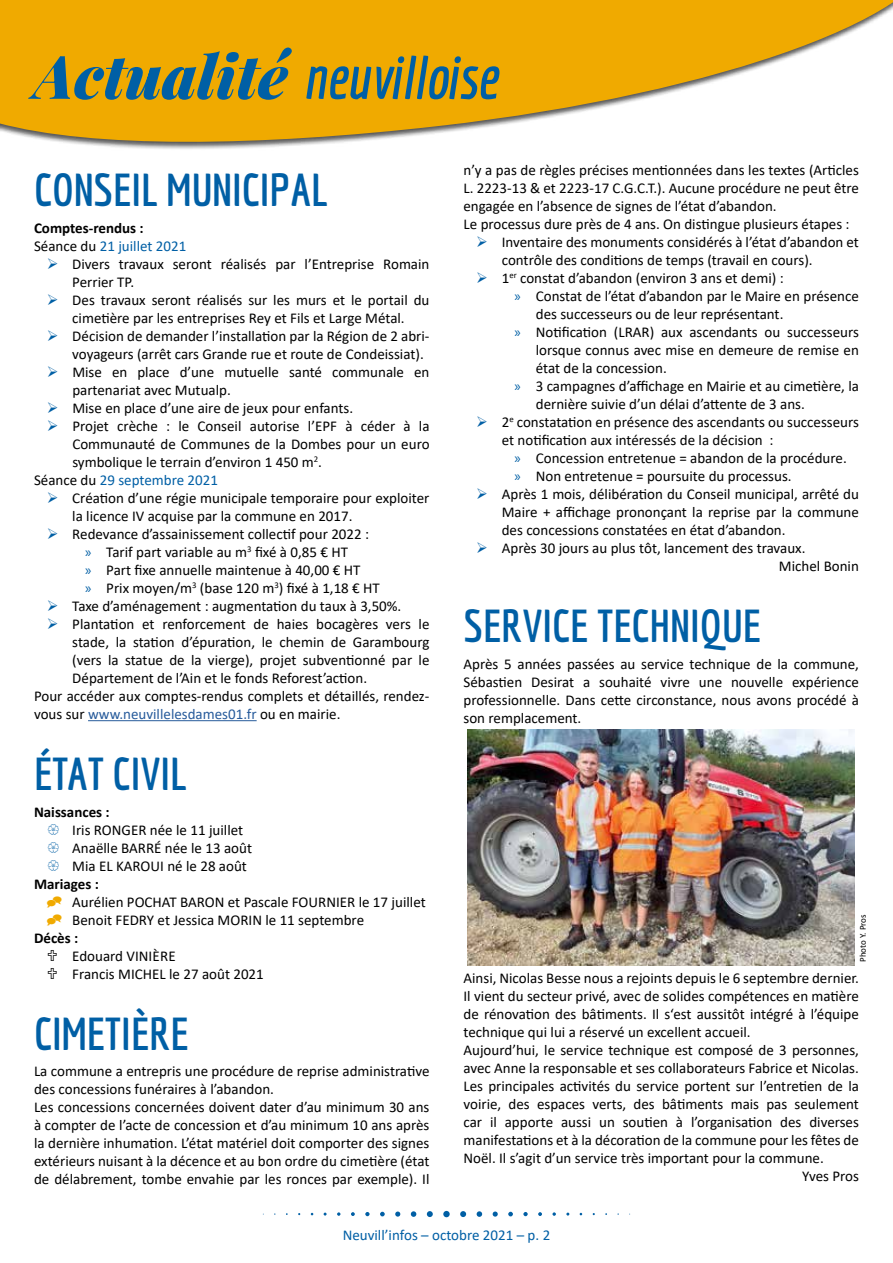
<style>
.page{position:relative;width:893px;height:1263px;background:#fff}
.page>*{position:absolute;margin:0;border:0;box-sizing:border-box;transform-origin:0 0}
.t1{font:italic 700 60px "Economica";color:#005fa5}
.t2{font:700 45px "Economica";color:#005fa5}
.t3{font:15px/18px "Calibri";color:#000}
.t4{font:15px "Calibri";color:#005fa5}
.t5{font:15px "Calibri";color:#275b9b}
.t6{font:700 15px "Calibri";color:#000}
.t7{font:9px "Calibri";color:#000}
.s1{font-family:"Playfair Display";font-weight:900}
.s2{color:#000}
.s3{font-family:"Myriad Pro";color:#005fa5}
</style>
<div class="page">
<div style="left:443px;top:1211px;width:7px;height:6px;background:#005fa5;border-radius:50%"></div>
<svg style="left:411px;top:1211px;width:5px;height:6px"></svg>
<svg style="left:477px;top:1211px;width:5px;height:6px"></svg>
<svg style="left:395px;top:1211px;width:5px;height:5px"></svg>
<svg style="left:493px;top:1211px;width:5px;height:5px"></svg>
<svg style="left:380px;top:1212px;width:5px;height:4px"></svg>
<svg style="left:508px;top:1212px;width:5px;height:4px"></svg>
<svg style="left:365px;top:1212px;width:5px;height:4px"></svg>
<svg style="left:523px;top:1212px;width:5px;height:4px"></svg>
<svg style="left:351px;top:1212px;width:4px;height:4px"></svg>
<svg style="left:538px;top:1212px;width:4px;height:4px"></svg>
<svg style="left:337px;top:1212px;width:3px;height:4px"></svg>
<svg style="left:552px;top:1212px;width:4px;height:4px"></svg>
<svg style="left:427px;top:1211px;width:6px;height:6px"></svg>
<svg style="left:460px;top:1211px;width:6px;height:6px"></svg>
<svg style="left:0;top:0;width:893px;height:149px;fill:#f0aa00"></svg>
<hr style="left:88px;top:720px;width:169px;height:1px;background:#275b9b">
<img style="left:468px;top:730px;width:387px;height:235px">
<h1 class="t1" style="left:34px;top:42px;width:466px"><span class="s1">Actualité</span> neuvilloise</h1>
<h2 class="t2" style="left:34px;top:164px;width:295px">CONSEIL MUNICIPAL</h2>
<p class="t6" style="left:34px;top:217px;width:111px">Comptes-rendus :</p>
<p class="t4" style="left:34px;top:236px;width:154px"><span class="s2">Séance du</span> 21 juillet 2021</p>
<p class="t3" style="left:72px;top:255px;width:359px">Divers travaux seront réalisés par l’Entreprise Romain</p>
<p class="t3" style="left:72px;top:273px;width:63px">Perrier TP.</p>
<p class="t3" style="left:72px;top:291px;width:359px">Des travaux seront réalisés sur les murs et le portail du</p>
<p class="t3" style="left:72px;top:309px;width:334px">cimetière par les entreprises Rey et Fils et Large Métal.</p>
<p class="t3" style="left:72px;top:327px;width:359px">Décision de demander l’installation par la Région de 2 abri-</p>
<p class="t3" style="left:72px;top:345px;width:353px">voyageurs (arrêt cars Grande rue et route de Condeissiat).</p>
<p class="t3" style="left:72px;top:363px;width:359px">Mise en place d’une mutuelle santé communale en</p>
<p class="t3" style="left:72px;top:381px;width:160px">partenariat avec Mutualp.</p>
<p class="t3" style="left:72px;top:399px;width:282px">Mise en place d’une aire de jeux pour enfants.</p>
<p class="t3" style="left:72px;top:417px;width:359px">Projet crèche : le Conseil autorise l’EPF à céder à la</p>
<p class="t3" style="left:72px;top:435px;width:359px">Communauté de Communes de la Dombes pour un euro</p>
<p class="t3" style="left:72px;top:453px;width:251px">symbolique le terrain d’environ 1 450 m<sup>2</sup>.</p>
<p class="t4" style="left:34px;top:470px;width:186px"><span class="s2">Séance du</span> 29 septembre 2021</p>
<p class="t3" style="left:72px;top:489px;width:359px">Création d’une régie municipale temporaire pour exploiter</p>
<p class="t3" style="left:72px;top:507px;width:282px">la licence IV acquise par la commune en 2017.</p>
<p class="t3" style="left:72px;top:525px;width:298px">Redevance d’assainissement collectif pour 2022 :</p>
<p class="t3" style="left:85px;top:543px;width:265px"><span class="s3">»</span> Tarif part variable au m<sup>3</sup> fixé à 0,85 € HT</p>
<p class="t3" style="left:85px;top:561px;width:277px"><span class="s3">»</span> Part fixe annuelle maintenue à 40,00 € HT</p>
<p class="t3" style="left:85px;top:579px;width:296px"><span class="s3">»</span> Prix moyen/m<sup>3</sup> (base 120 m<sup>3</sup>) fixé à 1,18 € HT</p>
<p class="t3" style="left:72px;top:597px;width:331px">Taxe d’aménagement : augmentation du taux à 3,50%.</p>
<p class="t3" style="left:72px;top:615px;width:359px">Plantation et renforcement de haies bocagères vers le</p>
<p class="t3" style="left:72px;top:633px;width:359px">stade, la station d’épuration, le chemin de Garambourg</p>
<p class="t3" style="left:72px;top:651px;width:359px">(vers la statue de la vierge), projet subventionné par le</p>
<p class="t3" style="left:72px;top:669px;width:296px">Département de l’Ain et le fonds Reforest’action.</p>
<p class="t3" style="left:34px;top:687px;width:397px">Pour accéder aux comptes-rendus complets et détaillés, rendez-</p>
<p class="t5" style="left:34px;top:704px;width:308px"><span class="s2">vous sur</span> www.neuvillelesdames01.fr <span class="s2">ou en mairie.</span></p>
<h2 class="t2" style="left:34px;top:748px;width:154px">ÉTAT CIVIL</h2>
<p class="t6" style="left:34px;top:801px;width:77px">Naissances :</p>
<p class="t3" style="left:72px;top:820px;width:181px">Iris RONGER née le 11 juillet<br>Anaëlle BARRÉ née le 13 août<br>Mia EL KAROUI né le 28 août</p>
<p class="t6" style="left:34px;top:873px;width:66px">Mariages :</p>
<p class="t3" style="left:72px;top:892px;width:355px">Aurélien POCHAT BARON et Pascale FOURNIER le 17 juillet<br>Benoit FEDRY et Jessica MORIN le 11 septembre</p>
<p class="t6" style="left:34px;top:927px;width:46px">Décès :</p>
<p class="t3" style="left:72px;top:946px;width:193px">Edouard VINIÈRE<br>Francis MICHEL le 27 août 2021</p>
<h2 class="t2" style="left:34px;top:1007px;width:156px">CIMETIÈRE</h2>
<p class="t3" style="left:34px;top:1062px;width:397px">La commune a entrepris une procédure de reprise administrative des concessions funéraires à l’abandon.<br>Les concessions concernées doivent dater d’au minimum 30 ans à compter de l’acte de concession et d’au minimum 10 ans après la dernière inhumation. L’état matériel doit comporter des signes extérieurs nuisant à la décence et au bon ordre du cimetière (état de délabrement, tombe envahie par les ronces par exemple). Il</p>
<p class="t3" style="left:463px;top:161px;width:397px">n’y a pas de règles précises mentionnées dans les textes (Articles</p>
<p class="t3" style="left:463px;top:179px;width:397px">L. 2223-13 &amp; et 2223-17 C.G.C.T.). Aucune procédure ne peut être</p>
<p class="t3" style="left:463px;top:197px;width:315px">engagée en l’absence de signes de l’état d’abandon.</p>
<p class="t3" style="left:463px;top:215px;width:388px">Le processus dure près de 4 ans. On distingue plusieurs étapes :</p>
<p class="t3" style="left:502px;top:233px;width:359px">Inventaire des monuments considérés à l’état d’abandon et</p>
<p class="t3" style="left:502px;top:251px;width:312px">contrôle des conditions de temps (travail en cours).</p>
<p class="t3" style="left:502px;top:269px;width:283px">1<sup>er</sup> constat d’abandon (environ 3 ans et demi) :</p>
<p class="t3" style="left:514px;top:287px;width:346px"><span class="s3">»</span> Constat de l’état d’abandon par le Maire en présence</p>
<p class="t3" style="left:536px;top:305px;width:249px">des successeurs ou de leur représentant.</p>
<p class="t3" style="left:514px;top:323px;width:346px"><span class="s3">»</span> Notification (LRAR) aux ascendants ou successeurs</p>
<p class="t3" style="left:536px;top:341px;width:325px">lorsque connus avec mise en demeure de remise en</p>
<p class="t3" style="left:536px;top:359px;width:132px">état de la concession.</p>
<p class="t3" style="left:514px;top:377px;width:346px"><span class="s3">»</span> 3 campagnes d’affichage en Mairie et au cimetière, la</p>
<p class="t3" style="left:536px;top:395px;width:271px">dernière suivie d’un délai d’attente de 3 ans.</p>
<p class="t3" style="left:502px;top:413px;width:359px">2<sup>e</sup> constatation en présence des ascendants ou successeurs</p>
<p class="t3" style="left:502px;top:431px;width:273px">et notification aux intéressés de la décision :</p>
<p class="t3" style="left:514px;top:449px;width:334px"><span class="s3">»</span> Concession entretenue = abandon de la procédure.</p>
<p class="t3" style="left:514px;top:467px;width:279px"><span class="s3">»</span> Non entretenue = poursuite du processus.</p>
<p class="t3" style="left:502px;top:485px;width:359px">Après 1 mois, délibération du Conseil municipal, arrêté du</p>
<p class="t3" style="left:502px;top:503px;width:359px">Maire + affichage prononçant la reprise par la commune</p>
<p class="t3" style="left:502px;top:521px;width:285px">des concessions constatées en état d’abandon.</p>
<p class="t3" style="left:502px;top:539px;width:305px">Après 30 jours au plus tôt, lancement des travaux.</p>
<p class="t3" style="left:779px;top:557px;width:82px">Michel Bonin</p>
<h2 class="t2" style="left:463px;top:600px;width:299px">SERVICE TECHNIQUE</h2>
<p class="t3" style="left:463px;top:654px;width:397px;text-align:justify">Après 5 années passées au service technique de la commune, Sébastien Desirat a souhaité vivre une nouvelle expérience professionnelle. Dans cette circonstance, nous avons procédé à son remplacement.</p>
<p class="t7" style="left:856px;top:962px;width:49px;rotate:-90deg">Photo Y. Pros</p>
<p class="t3" style="left:463px;top:969px;width:397px">Ainsi, Nicolas Besse nous a rejoints depuis le 6 septembre dernier.</p>
<p class="t3" style="left:463px;top:987px;width:397px">Il vient du secteur privé, avec de solides compétences en matière</p>
<p class="t3" style="left:463px;top:1005px;width:397px">de rénovation des bâtiments. Il s‘est aussitôt intégré à l’équipe</p>
<p class="t3" style="left:463px;top:1023px;width:289px">technique qui lui a réservé un excellent accueil.</p>
<p class="t3" style="left:463px;top:1041px;width:397px">Aujourd’hui, le service technique est composé de 3 personnes,</p>
<p class="t3" style="left:463px;top:1059px;width:397px">avec Anne la responsable et ses collaborateurs Fabrice et Nicolas.</p>
<p class="t3" style="left:463px;top:1077px;width:397px">Les principales activités du service portent sur l’entretien de la</p>
<p class="t3" style="left:463px;top:1095px;width:397px">voirie, des espaces verts, des bâtiments mais pas seulement</p>
<p class="t3" style="left:463px;top:1113px;width:397px">car il apporte aussi un soutien à l’organisation des diverses</p>
<p class="t3" style="left:463px;top:1131px;width:397px">manifestations et à la décoration de la commune pour les fêtes de</p>
<p class="t3" style="left:463px;top:1149px;width:362px">Noël. Il s’agit d’un service très important pour la commune.</p>
<p class="t3" style="left:802px;top:1167px;width:58px">Yves Pros</p>
<p class="t4" style="left:343px;top:1225px;width:209px">Neuvill’infos – octobre 2021 – p. 2</p>
</div>
